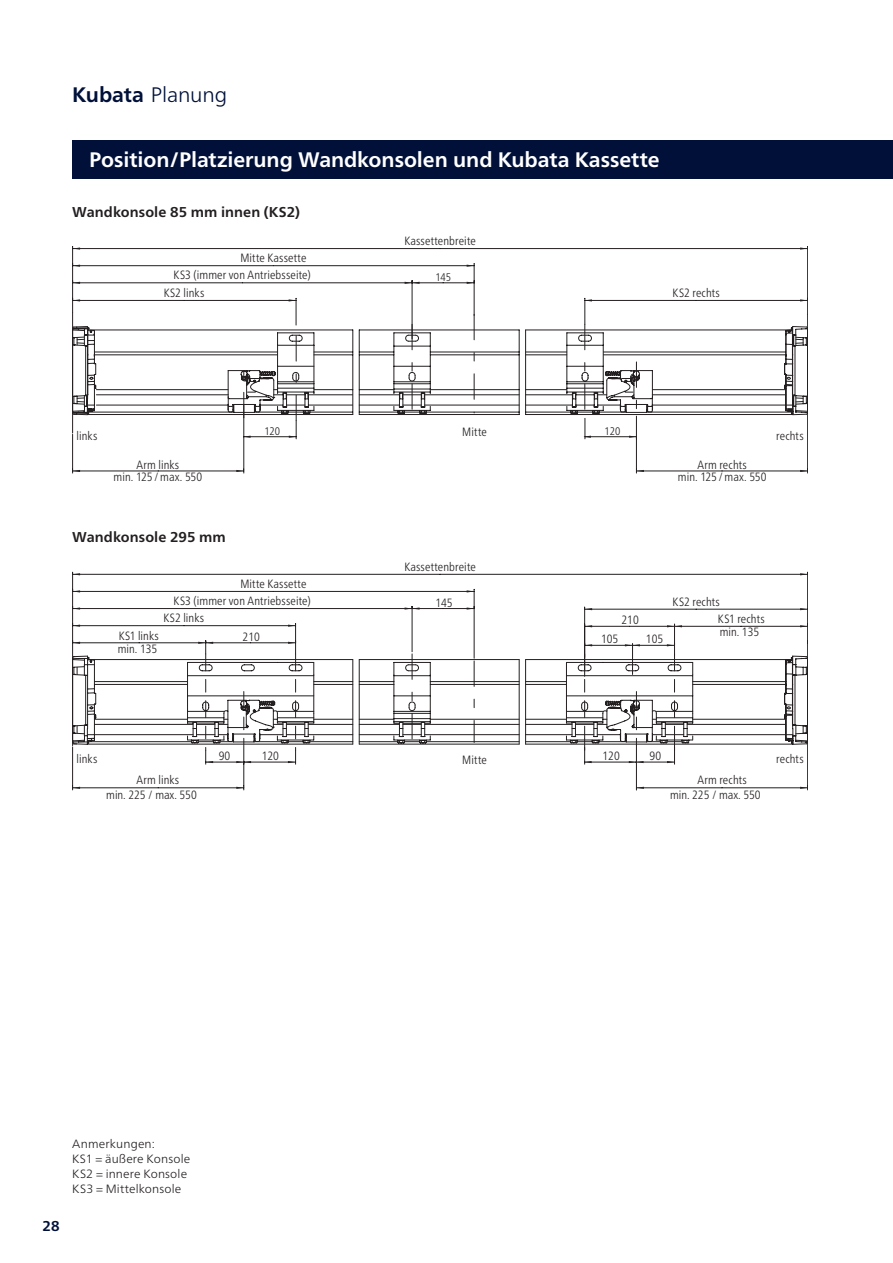
<style>
.page{position:relative;width:893px;height:1263px;background:#fff}
.page>*{position:absolute;margin:0;border:0;box-sizing:border-box;transform-origin:0 0}
.t1{font:700 21px "Frutiger Neue LTW1 G";letter-spacing:-.005em;color:#fff}
.t2{font:300 21px "Frutiger Neue LTW1 G";letter-spacing:-.01em;color:#001039}
.t3{font:700 14.25px "Frutiger Neue LTW1 G";letter-spacing:.005em;color:#231f20}
.t4{font:700 14.25px "Frutiger Neue LTW1 G";color:#001039}
.t5{font:300 condensed 12px/12.8px "Frutiger Neue LTW1 G";letter-spacing:.01em;color:#231f20;text-align:center}
.t6{font:300 12px/14.9px "Frutiger Neue LTW1 G";letter-spacing:.015em;color:#231f20}
.t7{font:300 condensed 10.95px "Frutiger Neue LTW1 G";color:#231f20}
.s1{font-weight:700}
</style>
<div class="page">
<hr style="left:807px;top:413px;width:1px;height:56px;background:#231f20">
<hr style="left:636px;top:437px;width:1px;height:32px;background:#231f20">
<hr style="left:722px;top:471px;width:86px;height:1px;background:#231f20">
<hr style="left:636px;top:471px;width:86px;height:1px;background:#231f20">
<hr style="left:72px;top:434px;width:1px;height:35px;background:#231f20">
<hr style="left:244px;top:404px;width:1px;height:65px;background:#231f20">
<hr style="left:73px;top:471px;width:85px;height:1px;background:#231f20">
<hr style="left:158px;top:471px;width:86px;height:1px;background:#231f20">
<svg style="left:72px;top:469px;width:8px;height:4px"></svg>
<svg style="left:236px;top:469px;width:9px;height:4px"></svg>
<svg style="left:72px;top:246px;width:736px;height:193px"></svg>
<svg style="left:800px;top:469px;width:8px;height:4px"></svg>
<svg style="left:636px;top:469px;width:8px;height:4px"></svg>
<hr style="left:72px;top:747px;width:1px;height:39px;background:#231f20">
<hr style="left:73px;top:787px;width:85px;height:1px;background:#231f20">
<hr style="left:73px;top:642px;width:66px;height:1px;background:#231f20">
<hr style="left:73px;top:625px;width:111px;height:1px;background:#231f20">
<hr style="left:807px;top:572px;width:1px;height:54px;background:#231f20">
<hr style="left:73px;top:574px;width:367px;height:1px;background:#231f20">
<hr style="left:440px;top:574px;width:368px;height:1px;background:#231f20">
<hr style="left:73px;top:591px;width:200px;height:1px;background:#231f20">
<hr style="left:73px;top:608px;width:169px;height:1px;background:#231f20">
<svg style="left:72px;top:786px;width:8px;height:4px"></svg>
<svg style="left:72px;top:572px;width:8px;height:174px"></svg>
<svg style="left:91px;top:589px;width:717px;height:201px"></svg>
<div style="left:72px;top:140px;width:821px;height:39px;background:#001039"></div>
<h1 class="t2" style="left:72px;top:82px;width:157px"><span class="s1">Kubata</span> Planung</h1>
<h1 class="t1" style="left:89px;top:147px;width:572px">Position/Platzierung Wandkonsolen und Kubata Kassette</h1>
<p class="t3" style="left:72px;top:203px;width:229px">Wandkonsole 85 mm innen (KS2)</p>
<p class="t5" style="left:404px;top:235px;width:73px">Kassettenbreite</p>
<p class="t5" style="left:240px;top:252px;width:68px">Mitte Kassette</p>
<p class="t5" style="left:174px;top:269px;width:138px">KS3 (immer von Antriebsseite)</p>
<p class="t5" style="left:164px;top:287px;width:42px">KS2 links</p>
<p class="t5" style="left:673px;top:287px;width:49px">KS2 rechts</p>
<p class="t7" style="left:435px;top:271px;width:17px">145</p>
<p class="t7" style="left:264px;top:425px;width:17px">120</p>
<p class="t7" style="left:605px;top:425px;width:17px">120</p>
<p class="t5" style="left:77px;top:429px;width:22px">links</p>
<p class="t5" style="left:462px;top:426px;width:26px">Mitte</p>
<p class="t5" style="left:776px;top:429px;width:29px">rechts</p>
<p class="t5" style="left:114px;top:458px;width:90px">Arm links<br>min. 125 /max. 550</p>
<p class="t5" style="left:678px;top:458px;width:90px">Arm rechts<br>min. 125 /max. 550</p>
<p class="t3" style="left:72px;top:529px;width:155px">Wandkonsole 295 mm</p>
<p class="t5" style="left:240px;top:577px;width:68px">Mitte Kassette</p>
<p class="t5" style="left:174px;top:595px;width:138px">KS3 (immer von Antriebsseite)</p>
<p class="t5" style="left:164px;top:612px;width:42px">KS2 links</p>
<p class="t5" style="left:404px;top:560px;width:73px">Kassettenbreite</p>
<p class="t5" style="left:435px;top:596px;width:19px">145</p>
<p class="t5" style="left:622px;top:614px;width:19px">210</p>
<p class="t5" style="left:119px;top:629px;width:42px">KS1 links</p>
<p class="t5" style="left:118px;top:642px;width:41px">min. 135</p>
<p class="t5" style="left:243px;top:630px;width:19px">210</p>
<p class="t5" style="left:601px;top:633px;width:19px">105</p>
<p class="t5" style="left:646px;top:633px;width:19px">105</p>
<p class="t5" style="left:673px;top:595px;width:49px">KS2 rechts</p>
<p class="t5" style="left:718px;top:612px;width:48px">KS1 rechts</p>
<p class="t5" style="left:720px;top:625px;width:41px">min. 135</p>
<p class="t5" style="left:219px;top:749px;width:13px">90</p>
<p class="t5" style="left:262px;top:749px;width:19px">120</p>
<p class="t5" style="left:602px;top:749px;width:19px">120</p>
<p class="t5" style="left:650px;top:749px;width:13px">90</p>
<p class="t5" style="left:77px;top:752px;width:22px">links</p>
<p class="t5" style="left:462px;top:753px;width:26px">Mitte</p>
<p class="t5" style="left:776px;top:752px;width:29px">rechts</p>
<p class="t5" style="left:137px;top:774px;width:44px">Arm links</p>
<p class="t5" style="left:698px;top:774px;width:51px">Arm rechts</p>
<p class="t5" style="left:106px;top:789px;width:92px">min. 225 / max. 550</p>
<p class="t5" style="left:670px;top:789px;width:92px">min. 225 / max. 550</p>
<p class="t4" style="left:43px;top:1218px;width:18px">28</p>
<p class="t6" style="left:72px;top:1136px;width:120px">Anmerkungen:<br>KS1 = äußere Konsole<br>KS2 = innere Konsole<br>KS3 = Mittelkonsole</p>
</div>
